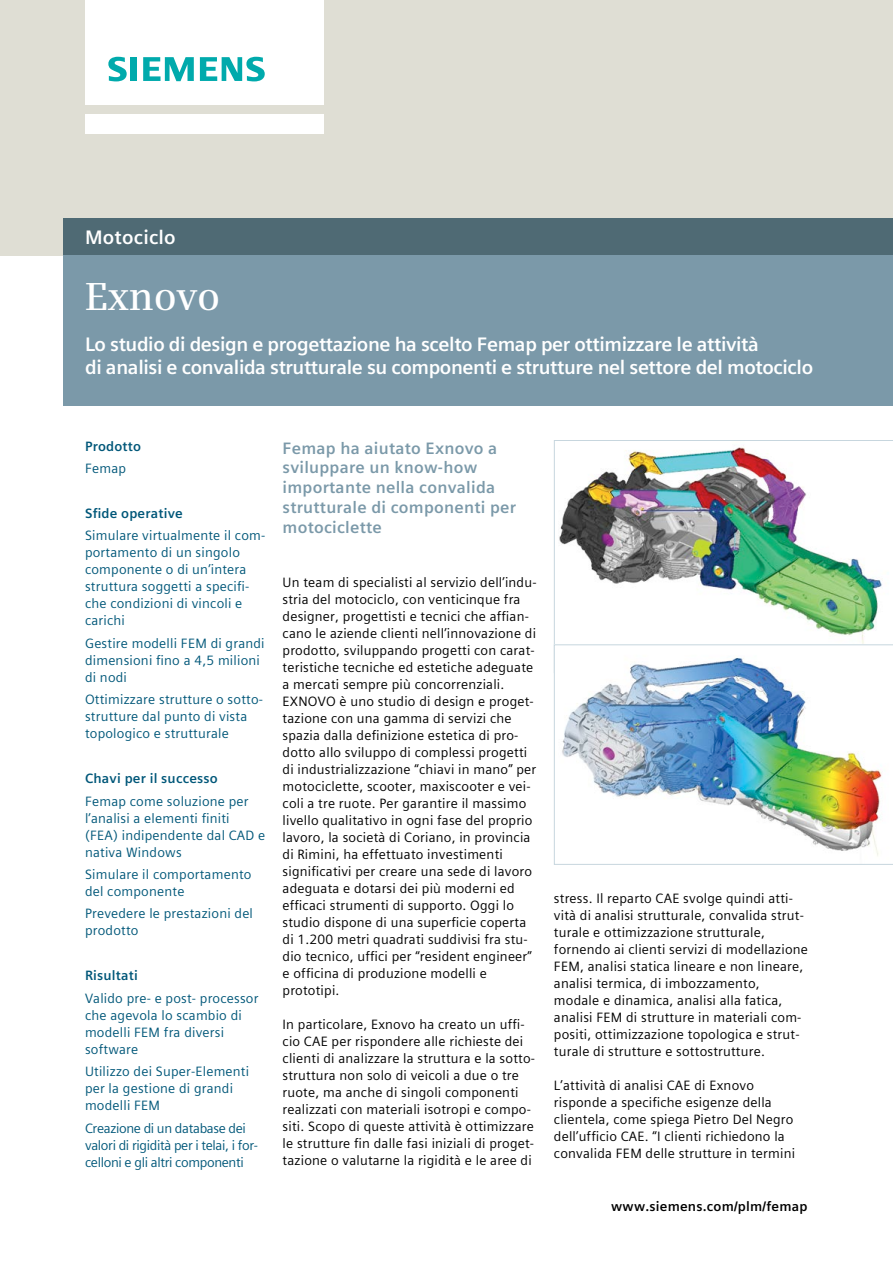
<style>
.page{position:relative;width:893px;height:1263px;background:#fff}
.page>*{position:absolute;margin:0;border:0;box-sizing:border-box;transform-origin:0 0}
.t1{font:600 39px "Siemens Serif";color:#fff}
.t2{font:700 19.5px/23.4px "Siemens Sans Global";letter-spacing:-.02em;color:#fff}
.t3{font:700 19.5px "Siemens Sans Global";letter-spacing:.01em;color:#fff}
.t4{font:700 16.5px/19.8px "Siemens Sans Global";letter-spacing:.015em;color:#7b99a9}
.t5{font:13.5px/17px "Siemens Sans Global";letter-spacing:.015em;color:#000}
.t6{font:13.5px/17px "Siemens Sans Global";letter-spacing:.015em;color:#005779}
.t7{font:13.5px/17px "Siemens Sans Global";letter-spacing:-.025em;color:#005779}
.t8{font:700 13.5px "Siemens Sans Global";letter-spacing:.015em;color:#005779}
.t9{font:700 13.5px "Siemens Sans Global";letter-spacing:.015em;color:#000}
</style>
<div class="page">
<div style="left:0;top:0;width:893px;height:255px;background:#dfded4"></div>
<div style="left:85px;top:114px;width:238px;height:19px;background:#fff"></div>
<div style="left:85px;top:0;width:238px;height:105px;background:#fff"></div>
<svg style="left:108px;top:57px;width:19px;height:24px"></svg>
<div style="left:130px;top:57px;width:7px;height:24px;background:#00aaac"></div>
<svg style="left:143px;top:57px;width:51px;height:24px"></svg>
<svg style="left:200px;top:57px;width:65px;height:24px"></svg>
<div style="left:64px;top:218px;width:829px;height:37px;background:#4f6a74"></div>
<div style="left:64px;top:255px;width:829px;height:151px;background:#7b99a9"></div>
<img style="left:554px;top:440px;width:339px;height:204px">
<img style="left:554px;top:644px;width:339px;height:221px">
<h2 class="t3" style="left:85px;top:222px;width:92px">Motociclo</h2>
<h1 class="t1" style="left:85px;top:274px;width:136px">Exnovo</h1>
<h2 class="t2" style="left:85px;top:333px;width:729px">Lo studio di design e progettazione ha scelto Femap per ottimizzare le attività<br>di analisi e convalida strutturale su componenti e strutture nel settore del motociclo</h2>
<p class="t8" style="left:85px;top:436px;width:57px">Prodotto</p>
<p class="t6" style="left:85px;top:460px;width:43px">Femap</p>
<p class="t8" style="left:85px;top:503px;width:99px">Sfide operative</p>
<p class="t6" style="left:85px;top:527px;width:182px">Simulare virtualmente il com&shy;portamento di un singolo componente o di un’intera struttura soggetti a specifi&shy;che condizioni di vincoli e carichi</p>
<p class="t6" style="left:85px;top:635px;width:181px">Gestire modelli FEM di grandi dimensioni fino a 4,5 milioni di nodi</p>
<p class="t6" style="left:85px;top:691px;width:180px">Ottimizzare strutture o sotto&shy;strutture dal punto di vista topologico e strutturale</p>
<p class="t8" style="left:85px;top:768px;width:134px">Chavi per il successo</p>
<p class="t6" style="left:85px;top:792px;width:182px">Femap come soluzione per l’analisi a elementi finiti (FEA) indipendente dal CAD e nativa Windows</p>
<p class="t6" style="left:85px;top:866px;width:168px">Simulare il comportamento del componente</p>
<p class="t6" style="left:85px;top:905px;width:169px">Prevedere le prestazioni del prodotto</p>
<p class="t8" style="left:85px;top:965px;width:54px">Risultati</p>
<p class="t6" style="left:85px;top:990px;width:175px">Valido pre- e post- processor che agevola lo scambio di modelli FEM fra diversi software</p>
<p class="t6" style="left:85px;top:1063px;width:166px">Utilizzo dei Super-Elementi per la gestione di grandi modelli FEM</p>
<p class="t7" style="left:85px;top:1119px;width:174px">Creazione di un database dei valori di rigidità per i telai, i for&shy;celloni e gli altri componenti</p>
<p class="t4" style="left:283px;top:438px;width:235px">Femap ha aiutato Exnovo a sviluppare un know-how importante nella convalida strutturale di componenti per motociclette</p>
<p class="t5" style="left:283px;top:573px;width:255px">Un team di specialisti al servizio dell’indu&shy;stria del motociclo, con venticinque fra designer, progettisti e tecnici che affian&shy;cano le aziende clienti nell’innovazione di prodotto, sviluppando progetti con carat&shy;teristiche tecniche ed estetiche adeguate a mercati sempre più concorrenziali.<br>EXNOVO è uno studio di design e proget&shy;tazione con una gamma di servizi che spazia dalla definizione estetica di pro&shy;dotto allo sviluppo di complessi progetti di industrializzazione “chiavi in mano” per motociclette, scooter, maxiscooter e vei&shy;coli a tre ruote. Per garantire il massimo livello qualitativo in ogni fase del proprio lavoro, la società di Coriano, in provincia di Rimini, ha effettuato investimenti significativi per creare una sede di lavoro adeguata e dotarsi dei più moderni ed efficaci strumenti di supporto. Oggi lo studio dispone di una superficie coperta di 1.200 metri quadrati suddivisi fra stu&shy;dio tecnico, uffici per “resident engineer” e officina di produzione modelli e prototipi.</p>
<p class="t5" style="left:283px;top:1016px;width:254px">In particolare, Exnovo ha creato un uffi&shy;cio CAE per rispondere alle richieste dei clienti di analizzare la struttura e la sotto&shy;struttura non solo di veicoli a due o tre ruote, ma anche di singoli componenti realizzati con materiali isotropi e compo&shy;siti. Scopo di queste attività è ottimizzare le strutture fin dalle fasi iniziali di proget&shy;tazione o valutarne la rigidità e le aree di</p>
<p class="t5" style="left:554px;top:890px;width:256px">stress. Il reparto CAE svolge quindi atti&shy;vità di analisi strutturale, convalida strut&shy;turale e ottimizzazione strutturale, fornendo ai clienti servizi di modellazione FEM, analisi statica lineare e non lineare, analisi termica, di imbozzamento, modale e dinamica, analisi alla fatica, analisi FEM di strutture in materiali com&shy;positi, ottimizzazione topologica e strut&shy;turale di strutture e sottostrutture.</p>
<p class="t5" style="left:554px;top:1077px;width:243px">L’attività di analisi CAE di Exnovo risponde a specifiche esigenze della clientela, come spiega Pietro Del Negro dell’ufficio CAE. “I clienti richiedono la convalida FEM delle strutture in termini</p>
<p class="t9" style="left:611px;top:1195px;width:198px">www.siemens.com/plm/femap</p>
</div>
